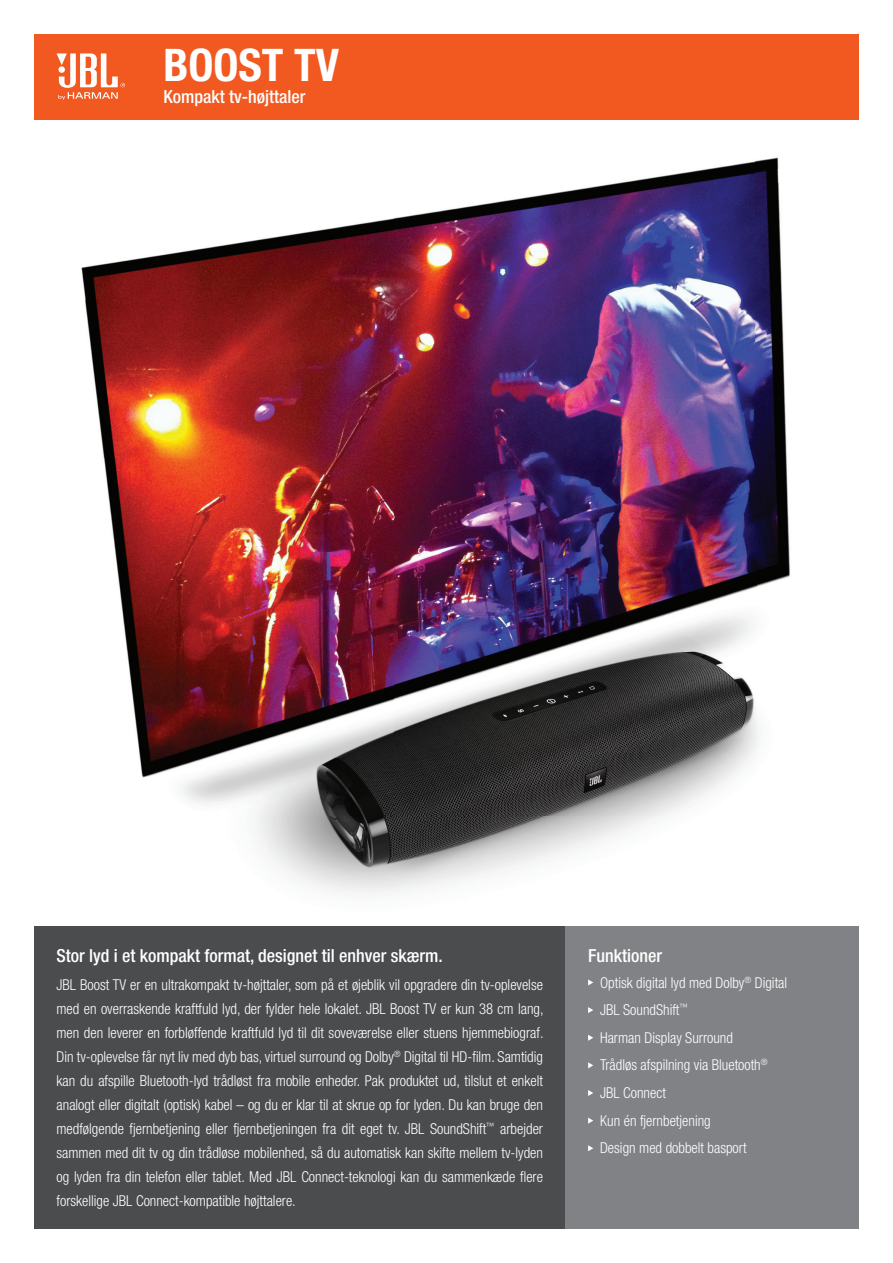
<style>
.page{position:relative;width:893px;height:1263px;background:#fff}
.page>*{position:absolute;margin:0;border:0;box-sizing:border-box;transform-origin:0 0}
.t1{font:700 condensed 45px "Helvetica Neue LT Pro";color:#fff}
.t2{font:500 condensed 18px "Helvetica Neue LT Pro";color:#fff}
.t3{font:300 condensed 15px/24px "Helvetica Neue LT Pro";color:#fff;text-align:justify}
</style>
<div class="page">
<img style="left:34px;top:119px;width:825px;height:808px">
<div style="left:34px;top:34px;width:825px;height:85px;background:#f15921"></div>
<svg style="left:57px;top:53px;width:68px;height:47px"></svg>
<div style="left:34px;top:927px;width:532px;height:302px;background:#4b4c4d"></div>
<div style="left:566px;top:927px;width:293px;height:302px;background:#808285"></div>
<svg style="left:588px;top:979px;width:5px;height:6px"></svg>
<svg style="left:588px;top:1007px;width:5px;height:6px"></svg>
<svg style="left:588px;top:1035px;width:5px;height:6px"></svg>
<svg style="left:588px;top:1062px;width:5px;height:6px"></svg>
<svg style="left:588px;top:1090px;width:5px;height:6px"></svg>
<svg style="left:588px;top:1117px;width:5px;height:6px"></svg>
<svg style="left:588px;top:1145px;width:5px;height:6px"></svg>
<h1 class="t1" style="left:163px;top:38px;width:177px">BOOST TV</h1>
<p class="t2" style="left:163px;top:86px;width:143px">Kompakt tv-højttaler</p>
<p class="t2" style="left:57px;top:945px;width:388px">Stor lyd i et kompakt format, designet til enhver skærm.</p>
<p class="t3" style="left:57px;top:973px;width:489px">JBL Boost TV er en ultrakompakt tv-højttaler, som på et øjeblik vil opgradere din tv-oplevelse med en overraskende kraftfuld lyd, der fylder hele lokalet. JBL Boost TV er kun 38 cm lang, men den leverer en forbløffende kraftfuld lyd til dit soveværelse eller stuens hjemmebiograf.<br>Din tv-oplevelse får nyt liv med dyb bas, virtuel surround og Dolby<sup>®</sup> Digital til HD-film. Samtidig kan du afspille Bluetooth-lyd trådløst fra mobile enheder. Pak produktet ud, tilslut et enkelt analogt eller digitalt (optisk) kabel – og du er klar til at skrue op for lyden. Du kan bruge den medfølgende fjernbetjening eller fjernbetjeningen fra dit eget tv. JBL SoundShift<sup>™</sup> arbejder sammen med dit tv og din trådløse mobilenhed, så du automatisk kan skifte mellem tv-lyden og lyden fra din telefon eller tablet. Med JBL Connect-teknologi kan du sammenkæde flere forskellige JBL Connect-kompatible højttalere.</p>
<p class="t2" style="left:588px;top:945px;width:75px">Funktioner</p>
<p class="t3" style="left:600px;top:968px;width:189px;line-height:27.6px;text-align:left">Optisk digital lyd med Dolby<sup>®</sup> Digital<br>JBL SoundShift<sup>™<br></sup>Harman Display Surround<br>Trådløs afspilning via Bluetooth<sup>®<br></sup>JBL Connect<br>Kun én fjernbetjening<br>Design med dobbelt basport</p>
</div>
